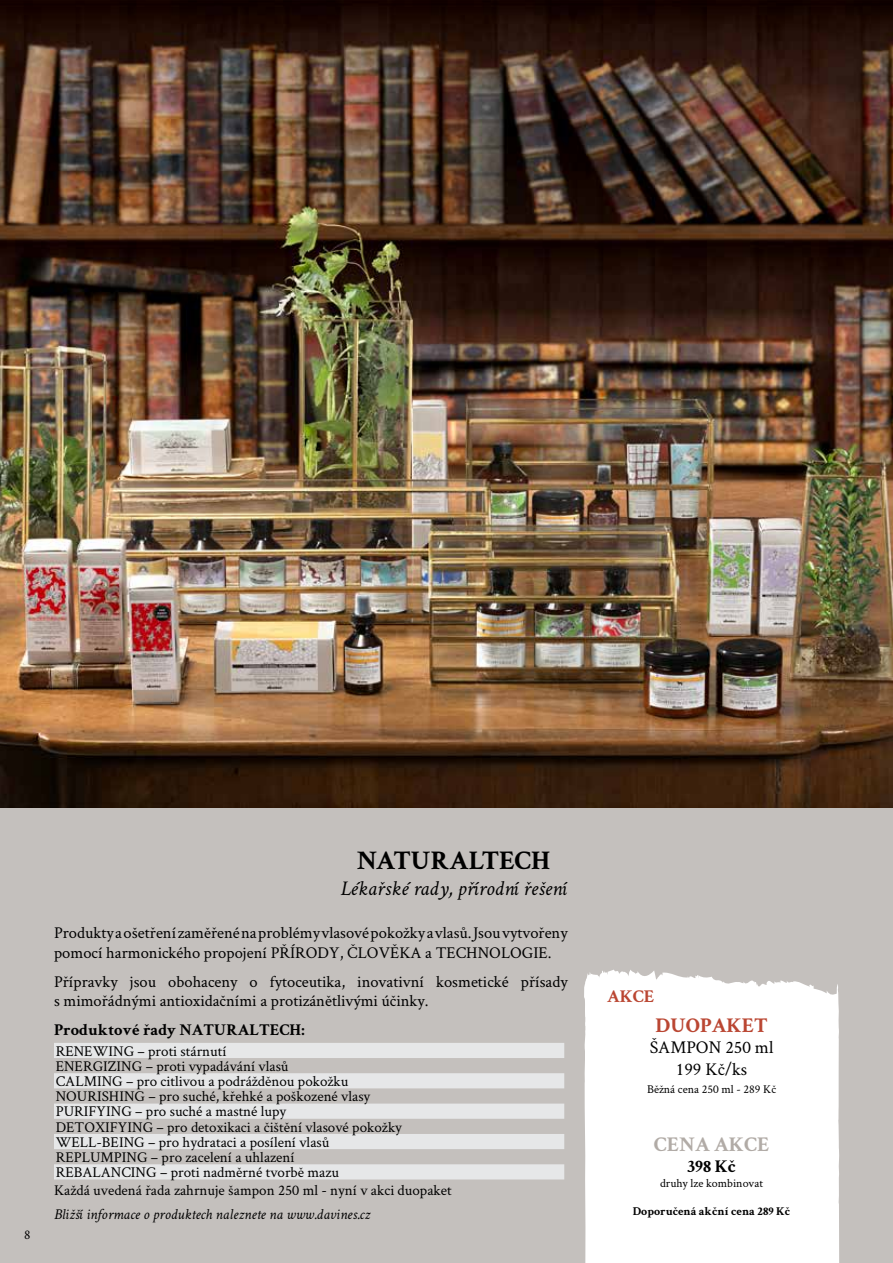
<style>
.page{position:relative;width:893px;height:1263px;background:#c4c0bd}
.page>*{position:absolute;margin:0;border:0;box-sizing:border-box;transform-origin:0 0}
.t1{font:700 27px "Crimson Text";letter-spacing:-.01em;color:#000}
.t2{font:italic 21px "Crimson Text";color:#000}
.t3{font:700 21px "Crimson Text";color:#ba4632}
.t4{font:700 21px "Crimson Text";color:#b1aba6}
.t5{font:18px/21.6px "Crimson Text";color:#000;text-align:center}
.t6{font:700 18px "Crimson Text";color:#000}
.t7{font:700 18px "Crimson Text";color:#ba4632}
.t8{font:16.5px/19.8px "Crimson Text";color:#000}
.t9{font:700 16.5px "Crimson Text";color:#000}
.t10{font:15px/15.1px "Crimson Text";color:#000}
.t11{font:italic 15px "Crimson Text";color:#000}
.t12{font:13.5px "Crimson Text";color:#000}
.t13{font:12px "Crimson Text";color:#000}
.t14{font:700 12px "Crimson Text";color:#000}
</style>
<div class="page">
<div style="left:584px;top:969px;width:255px;height:294px;background:#fff"></div>
<img style="left:0;top:0;width:893px;height:808px">
<svg style="left:54px;top:1043px;width:510px;height:136px;fill:#e6e7e8"></svg>
<p class="t12" style="left:24px;top:1226px;width:8px">8</p>
<h1 class="t1" style="left:357px;top:844px;width:195px">NATURALTECH</h1>
<h2 class="t2" style="left:340px;top:876px;width:228px">Lékařské rady, přírodní řešení</h2>
<p class="t8" style="left:54px;top:923px;width:515px">Produkty aošetření zaměřené na problémy vlasové pokožky avlasů. Jsou vytvořeny pomocí harmonického propojení PŘÍRODY, ČLOVĚKA a TECHNOLOGIE.</p>
<p class="t8" style="left:54px;top:971px;width:515px">Přípravky jsou obohaceny o fytoceutika, inovativní kosmetické přísady s mimořádnými antioxidačními a protizánětlivými účinky.</p>
<p class="t9" style="left:54px;top:1019px;width:252px">Produktové řady NATURALTECH:</p>
<p class="t10" style="left:56px;top:1043px;width:348px">RENEWING – proti stárnutí<br>ENERGIZING – proti vypadávání vlasů<br>CALMING – pro citlivou a podrážděnou pokožku NOURISHING – pro suché, křehké a poškozené vlasy PURIFYING – pro suché a mastné lupy<br>DETOXIFYING – pro detoxikaci a čištění vlasové pokožky WELL-BEING – pro hydrataci a posílení vlasů REPLUMPING – pro zacelení a uhlazení<br>REBALANCING – proti nadměrné tvorbě mazu</p>
<p class="t10" style="left:54px;top:1182px;width:399px">Každá uvedená řada zahrnuje šampon 250 ml - nyní v akci duopaket</p>
<p class="t11" style="left:54px;top:1206px;width:318px">Bližší informace o produktech naleznete na www.davines.cz</p>
<p class="t7" style="left:607px;top:985px;width:49px">AKCE</p>
<h2 class="t3" style="left:655px;top:1012px;width:114px">DUOPAKET</h2>
<p class="t5" style="left:650px;top:1036px;width:125px">ŠAMPON 250 ml<br>199 Kč/ks</p>
<p class="t13" style="left:647px;top:1081px;width:131px">Běžná cena 250 ml - 289 Kč</p>
<h2 class="t4" style="left:654px;top:1131px;width:117px">CENA AKCE</h2>
<p class="t6" style="left:687px;top:1155px;width:50px">398 Kč</p>
<p class="t13" style="left:660px;top:1174px;width:104px">druhy lze kombinovat</p>
<p class="t14" style="left:633px;top:1204px;width:159px">Doporučená akční cena 289 Kč</p>
</div>
